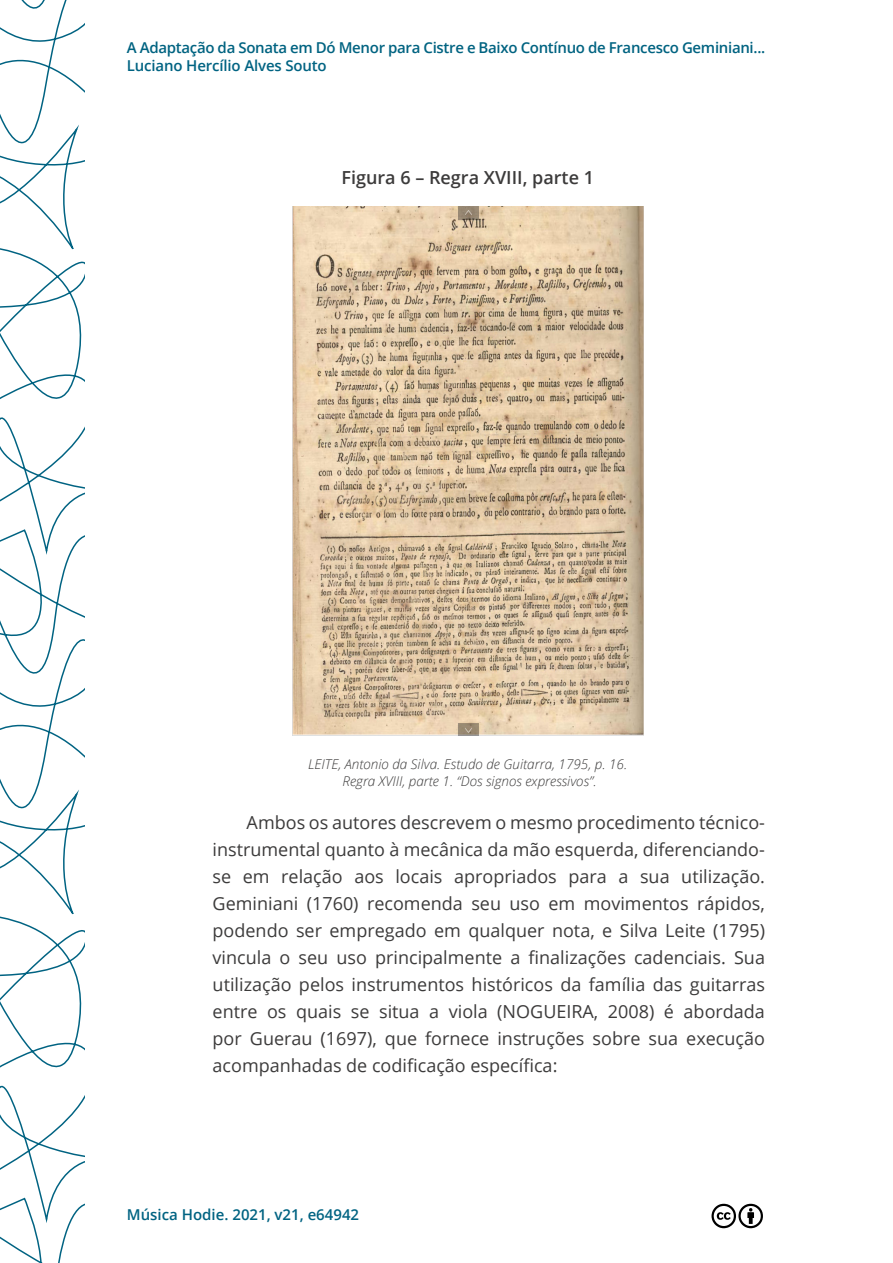
<style>
.page{position:relative;width:893px;height:1263px;background:#fff}
.page>*{position:absolute;margin:0;border:0;box-sizing:border-box;transform-origin:0 0}
.t1{font:18px/27px "Open Sans";color:#3c3b3b;text-align:justify}
.t2{font:600 18px "Open Sans";color:#3c3b3b}
.t3{font:600 15px "Open Sans";letter-spacing:-.02em;color:#006381}
.t4{font:600 15px "Open Sans";letter-spacing:-.01em;color:#006382}
.t5{font:italic 300 13.5px/16.2px "Open Sans";color:#3c3b3b;text-align:center}
</style>
<div class="page">
<svg style="left:0;top:0;width:84px;height:1263px"></svg>
<svg style="left:711px;top:1203px;width:52px;height:26px"></svg>
<img style="left:292px;top:206px;width:351px;height:530px">
<p class="t3" style="left:127px;top:37px;width:640px">A Adaptação da Sonata em Dó Menor para Cistre e Baixo Contínuo de Francesco Geminiani...</p>
<p class="t4" style="left:127px;top:55px;width:201px">Luciano Hercílio Alves Souto</p>
<p class="t2" style="left:341px;top:165px;width:254px">Figura 6 – Regra XVIII, parte 1</p>
<p class="t5" style="left:308px;top:756px;width:320px">LEITE, Antonio da Silva. Estudo de Guitarra, 1795, p. 16.<br>Regra XVIII, parte 1. “Dos signos expressivos”.</p>
<p class="t1" style="left:213px;top:808px;width:554px;text-indent:34px">Ambos os autores descrevem o mesmo procedimento técnico&shy;instrumental quanto à mecânica da mão esquerda, diferenciando&shy;se em relação aos locais apropriados para a sua utilização.<br>Geminiani (1760) recomenda seu uso em movimentos rápidos, podendo ser empregado em qualquer nota, e Silva Leite (1795) vincula o seu uso principalmente a finalizações cadenciais. Sua utilização pelos instrumentos históricos da família das guitarras entre os quais se situa a viola (NOGUEIRA, 2008) é abordada por Guerau (1697), que fornece instruções sobre sua execução acompanhadas de codificação específica:</p>
<p class="t4" style="left:127px;top:1204px;width:234px">Música Hodie. 2021, v21, e64942</p>
</div>
